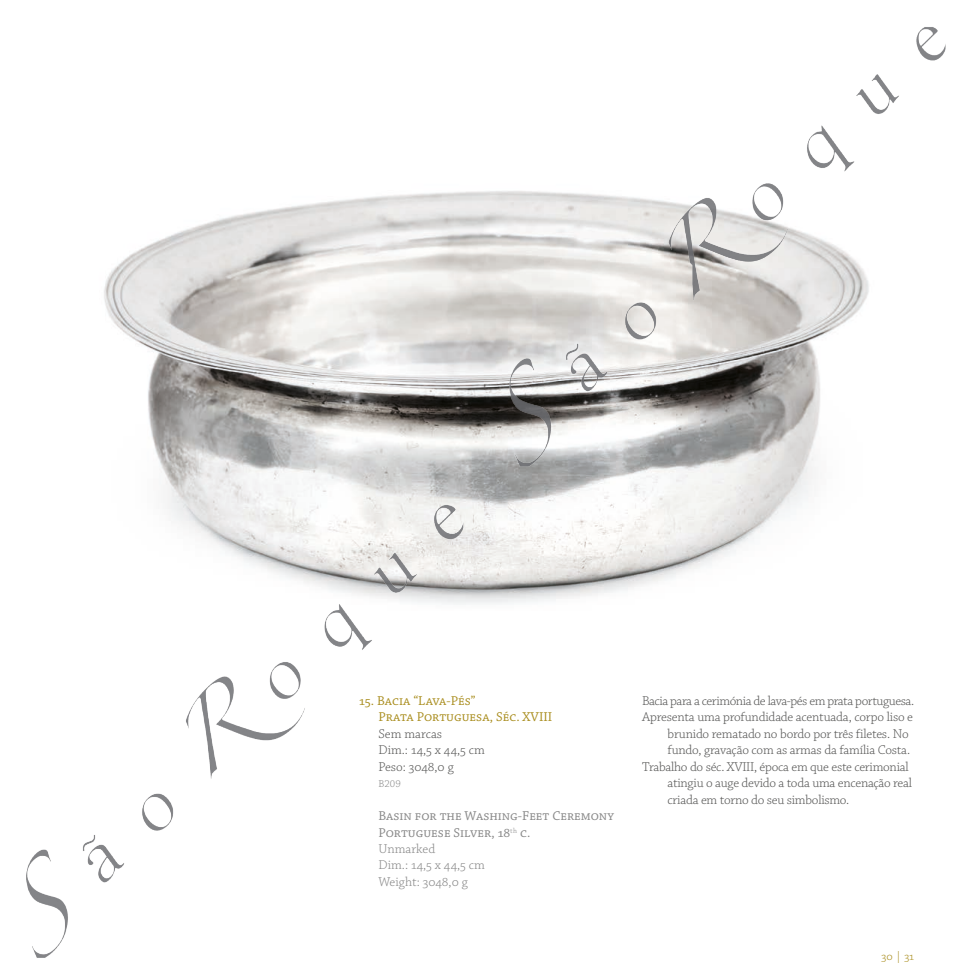
<style>
.page{position:relative;width:978px;height:978px;background:#fff}
.page>*{position:absolute;margin:0;border:0;box-sizing:border-box;transform-origin:0 0}
.t1{font:300 13.5px "Chaparral Pro";letter-spacing:-.02em;color:#575756}
.t2{font:13.5px/16.5px "Chaparral Pro";color:#878787}
.t3{font:13.5px/16.5px "Chaparral Pro";color:#a98d1e}
.t4{font:300 13.5px/16.5px "Chaparral Pro";color:#575756}
.t5{font:300 12px "Chaparral Pro";color:#a98d1e}
.t6{font:300 10.5px "Chaparral Pro";color:#878787}
.s1{font-weight:300}
</style>
<div class="page">
<img style="left:26px;top:27px;width:920px;height:931px">
<p class="t3" style="left:378px;top:693px;width:175px;text-indent:-19px">15. Bacia “Lava-Pés”<br>Prata Portuguesa, Séc. XVIII</p>
<p class="t4" style="left:378px;top:726px;width:108px">Sem marcas<br>Dim.: 14,5 x 44,5 cm<br>Peso: 3048,0 g</p>
<p class="t6" style="left:378px;top:778px;width:24px">B209</p>
<p class="t2" style="left:378px;top:808px;width:237px">Basin for the Washing-Feet Ceremony<br>Portuguese Silver, 18<sup>th</sup> c.<br><span class="s1">Unmarked<br>Dim.: 14,5 x 44,5 cm<br>Weight: 3048,0 g</span></p>
<p class="t1" style="left:642px;top:693px;width:274px">Bacia para a cerimónia de lava-pés em prata portuguesa.</p>
<p class="t1" style="left:642px;top:710px;width:273px">Apresenta uma profundidade acentuada, corpo liso e</p>
<p class="t1" style="left:668px;top:726px;width:243px">brunido rematado no bordo por três filetes. No</p>
<p class="t1" style="left:668px;top:743px;width:244px">fundo, gravação com as armas da família Costa.</p>
<p class="t1" style="left:642px;top:759px;width:268px">Trabalho do séc. XVIII, época em que este cerimonial</p>
<p class="t1" style="left:668px;top:776px;width:246px">atingiu o auge devido a toda uma encenação real</p>
<p class="t1" style="left:668px;top:792px;width:183px">criada em torno do seu simbolismo.</p>
<p class="t5" style="left:882px;top:950px;width:34px">30 | 31</p>
</div>
